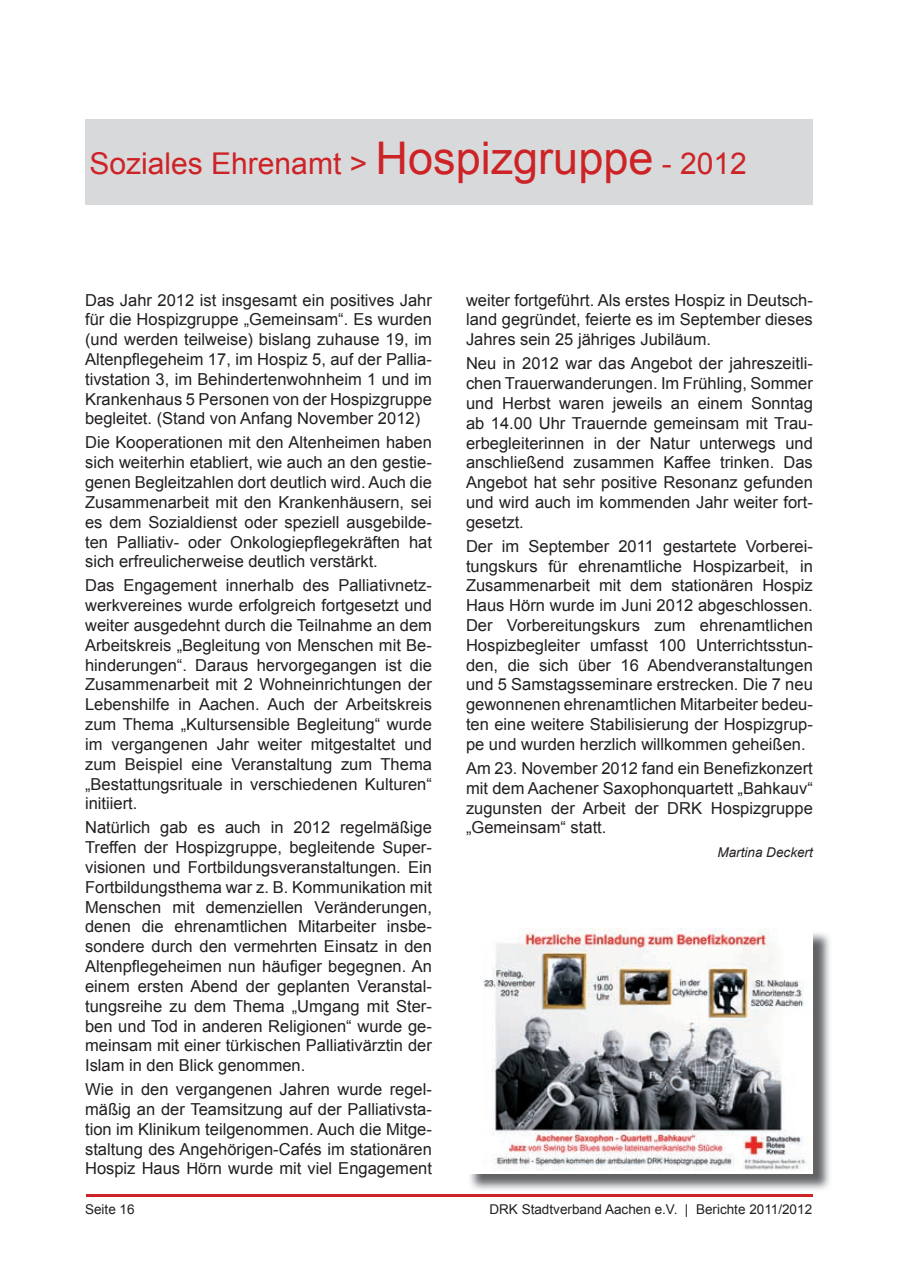
<style>
.page{position:relative;width:898px;height:1272px;background:#fff}
.page>*{position:absolute;margin:0;border:0;box-sizing:border-box;transform-origin:0 0}
.t1{font:30px "Arial";color:#cd2326}
.t2{font:16.5px/19.8px "Arial";color:#231f20;text-align:justify}
.t3{font:13.5px "Arial";color:#231f20}
.t4{font:italic 13.5px "Arial";color:#231f20}
.s1{font-size:45px}
</style>
<div class="page">
<div style="left:85px;top:119px;width:727px;height:85px;background:#d8d9db"></div>
<hr style="left:86px;top:1194px;width:725px;height:2px;background:#cd2326">
<img style="left:468px;top:933px;width:362px;height:264px">
<img style="left:468px;top:1194px;width:343px;height:2px">
<img style="left:468px;top:928px;width:344px;height:245px">
<h1 class="t1" style="left:89px;top:144px;width:659px">Soziales Ehrenamt &gt; <span class="s1">Hospizgruppe</span> - 2012</h1>
<p class="t2" style="left:85px;top:290px;width:348px">Das Jahr 2012 ist insgesamt ein positives Jahr für die Hospizgruppe „Gemeinsam“. Es wurden (und werden teilweise) bislang zuhause 19, im Altenpflegeheim 17, im Hospiz 5, auf der Pallia&shy;tivstation 3, im Behindertenwohnheim 1 und im Krankenhaus 5 Personen von der Hospizgruppe begleitet. (Stand von Anfang November 2012)</p>
<p class="t2" style="left:85px;top:433px;width:348px">Die Kooperationen mit den Altenheimen haben sich weiterhin etabliert, wie auch an den gestie&shy;genen Begleitzahlen dort deutlich wird. Auch die Zusammenarbeit mit den Krankenhäusern, sei es dem Sozialdienst oder speziell ausgebilde&shy;ten Palliativ- oder Onkologiepflegekräften hat sich erfreulicherweise deutlich verstärkt.</p>
<p class="t2" style="left:85px;top:576px;width:348px">Das Engagement innerhalb des Palliativnetz&shy;werkvereines wurde erfolgreich fortgesetzt und weiter ausgedehnt durch die Teilnahme an dem Arbeitskreis „Begleitung von Menschen mit Be&shy;hinderungen“. Daraus hervorgegangen ist die Zusammenarbeit mit 2 Wohneinrichtungen der Lebenshilfe in Aachen. Auch der Arbeitskreis zum Thema „Kultursensible Begleitung“ wurde im vergangenen Jahr weiter mitgestaltet und zum Beispiel eine Veranstaltung zum Thema „Bestattungsrituale in verschiedenen Kulturen“ initiiert.</p>
<p class="t2" style="left:85px;top:817px;width:348px">Natürlich gab es auch in 2012 regelmäßige Treffen der Hospizgruppe, begleitende Super&shy;visionen und Fortbildungsveranstaltungen. Ein Fortbildungsthema war z. B. Kommunikation mit Menschen mit demenziellen Veränderungen, denen die ehrenamtlichen Mitarbeiter insbe&shy;sondere durch den vermehrten Einsatz in den Altenpflegeheimen nun häufiger begegnen. An einem ersten Abend der geplanten Veranstal&shy;tungsreihe zu dem Thema „Umgang mit Ster&shy;ben und Tod in anderen Religionen“ wurde ge&shy;meinsam mit einer türkischen Palliativärztin der Islam in den Blick genommen.</p>
<p class="t2" style="left:85px;top:1079px;width:348px">Wie in den vergangenen Jahren wurde regel&shy;mäßig an der Teamsitzung auf der Palliativsta&shy;tion im Klinikum teilgenommen. Auch die Mitge&shy;staltung des Angehörigen-Cafés im stationären Hospiz Haus Hörn wurde mit viel Engagement</p>
<p class="t2" style="left:466px;top:290px;width:348px">weiter fortgeführt. Als erstes Hospiz in Deutsch&shy;land gegründet, feierte es im September dieses Jahres sein 25 jähriges Jubiläum.</p>
<p class="t2" style="left:466px;top:354px;width:348px">Neu in 2012 war das Angebot der jahreszeitli&shy;chen Trauerwanderungen. Im Frühling, Sommer und Herbst waren jeweils an einem Sonntag ab 14.00 Uhr Trauernde gemeinsam mit Trau&shy;erbegleiterinnen in der Natur unterwegs und anschließend zusammen Kaffee trinken. Das Angebot hat sehr positive Resonanz gefunden und wird auch im kommenden Jahr weiter fort&shy;gesetzt.</p>
<p class="t2" style="left:466px;top:536px;width:348px">Der im September 2011 gestartete Vorberei&shy;tungskurs für ehrenamtliche Hospizarbeit, in Zusammenarbeit mit dem stationären Hospiz Haus Hörn wurde im Juni 2012 abgeschlossen.<br>Der Vorbereitungskurs zum ehrenamtlichen Hospizbegleiter umfasst 100 Unterrichtsstun&shy;den, die sich über 16 Abendveranstaltungen und 5 Samstagsseminare erstrecken. Die 7 neu gewonnenen ehrenamtlichen Mitarbeiter bedeu&shy;ten eine weitere Stabilisierung der Hospizgrup&shy;pe und wurden herzlich willkommen geheißen.</p>
<p class="t2" style="left:466px;top:758px;width:348px">Am 23. November 2012 fand ein Benefizkonzert mit dem Aachener Saxophonquartett „Bahkauv“ zugunsten der Arbeit der DRK Hospizgruppe „Gemeinsam“ statt.</p>
<p class="t4" style="left:717px;top:844px;width:97px">Martina Deckert</p>
<p class="t3" style="left:85px;top:1200px;width:51px">Seite 16</p>
<p class="t3" style="left:489px;top:1200px;width:324px">DRK Stadtverband Aachen e.V. | Berichte 2011/2012</p>
</div>
